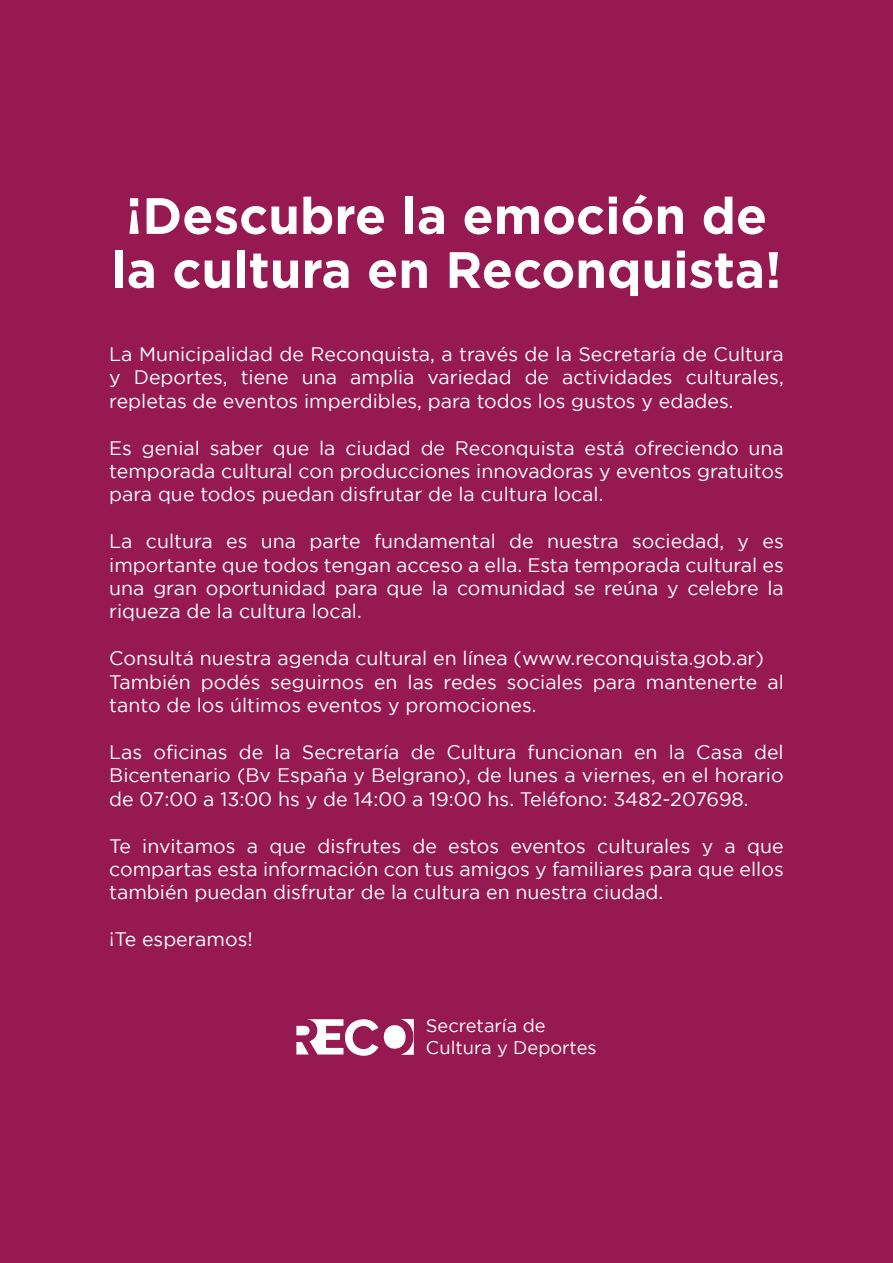
<style>
.page{position:relative;width:893px;height:1263px;background:#961a51}
.page>*{position:absolute;margin:0;border:0;box-sizing:border-box;transform-origin:0 0}
.t1{font:700 51px/54px "Gotham";color:#fff}
.t2{font:19.5px/23.4px "Gotham";color:#fff;text-align:justify}
.t3{font:18.3px/21.9px "Gotham";color:#fff}
</style>
<div class="page">
<svg style="left:296px;top:1019px;width:82px;height:37px"></svg>
<div style="left:384px;top:1025px;width:22px;height:24px;background:#fff;border-radius:50%"></div>
<svg style="left:401px;top:1019px;width:13px;height:36px"></svg>
<h1 class="t1" style="left:111px;top:187px;width:672px">¡Descubre la emoción de la cultura en Reconquista!</h1>
<p class="t2" style="left:109px;top:342px;width:676px">La Municipalidad de Reconquista, a través de la Secretaría de Cultura y Deportes, tiene una amplia variedad de actividades culturales, repletas de eventos imperdibles, para todos los gustos y edades.</p>
<p class="t2" style="left:109px;top:436px;width:676px">Es genial saber que la ciudad de Reconquista está ofreciendo una temporada cultural con producciones innovadoras y eventos gratuitos para que todos puedan disfrutar de la cultura local.</p>
<p class="t2" style="left:109px;top:529px;width:676px">La cultura es una parte fundamental de nuestra sociedad, y es importante que todos tengan acceso a ella. Esta temporada cultural es una gran oportunidad para que la comunidad se reúna y celebre la riqueza de la cultura local.</p>
<p class="t2" style="left:109px;top:646px;width:676px;text-align:left">Consultá nuestra agenda cultural en línea (www.reconquista.gob.ar)<br>También podés seguirnos en las redes sociales para mantenerte al tanto de los últimos eventos y promociones.</p>
<p class="t2" style="left:109px;top:740px;width:676px">Las oficinas de la Secretaría de Cultura funcionan en la Casa del Bicentenario (Bv España y Belgrano), de lunes a viernes, en el horario de 07:00 a 13:00 hs y de 14:00 a 19:00 hs. Teléfono: 3482-207698.</p>
<p class="t2" style="left:109px;top:834px;width:676px">Te invitamos a que disfrutes de estos eventos culturales y a que compartas esta información con tus amigos y familiares para que ellos también puedan disfrutar de la cultura en nuestra ciudad.</p>
<p class="t2" style="left:109px;top:927px;width:145px">¡Te esperamos!</p>
<p class="t3" style="left:426px;top:1015px;width:172px">Secretaría de<br>Cultura y Deportes</p>
</div>
